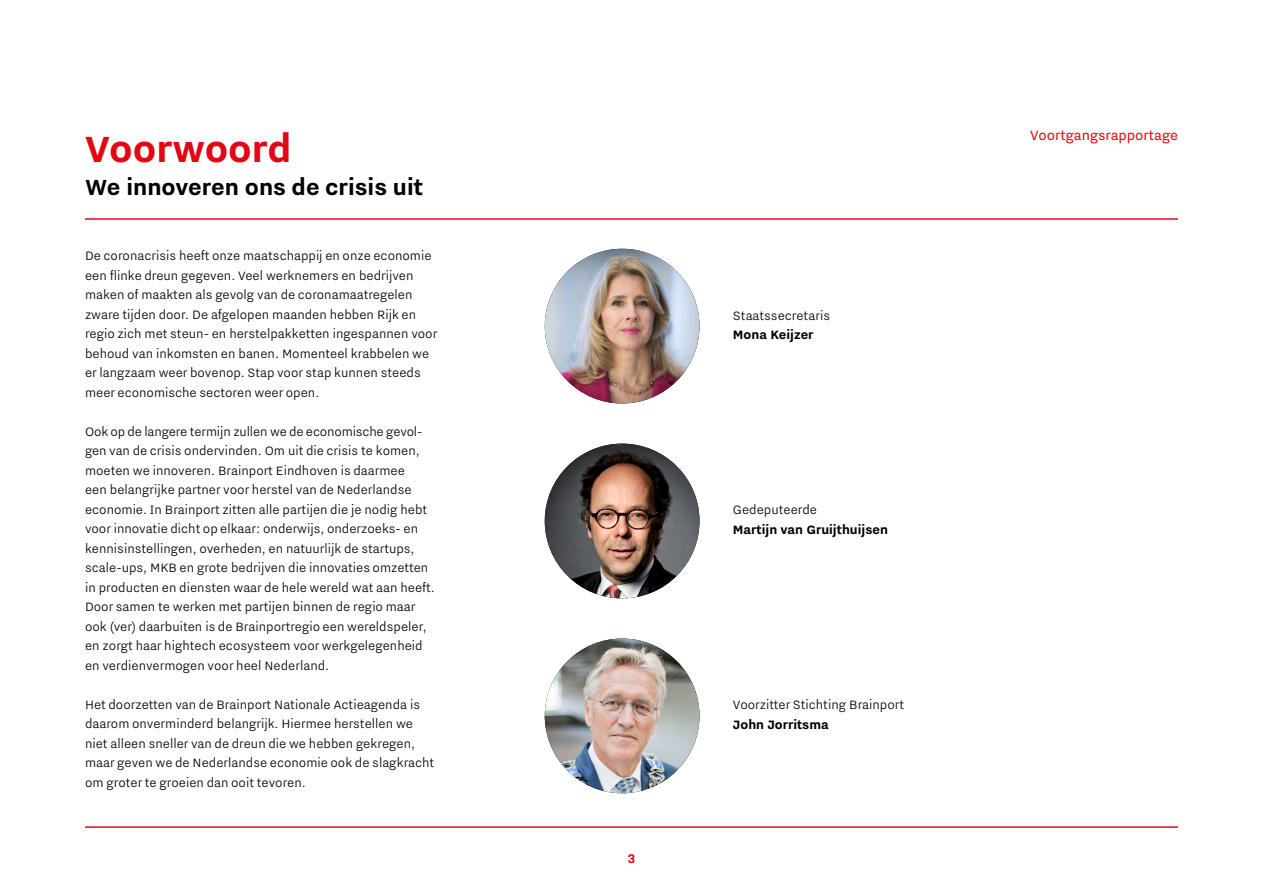
<style>
.page{position:relative;width:1263px;height:893px;background:#fff}
.page>*{position:absolute;margin:0;border:0;box-sizing:border-box;transform-origin:0 0}
.t1{font:700 45px "Nitti Eindhoven";color:#e30613}
.t2{font:700 27px "Nitti Eindhoven";color:#000}
.t3{font:16.5px "Nitti Eindhoven";color:#e30613}
.t4{font:700 15.6px "Nitti Eindhoven";color:#e30613}
.t5{font:300 15px/19.5px "Nitti Eindhoven";color:#000}
.t6{font:700 15px "Nitti Eindhoven";color:#000}
</style>
<div class="page">
<hr style="left:85px;top:218px;width:1093px;height:2px;background:#e30613">
<hr style="left:85px;top:826px;width:1093px;height:2px;background:#e30613">
<img style="left:545px;top:249px;width:154px;height:154px;border-radius:77px">
<img style="left:545px;top:444px;width:154px;height:154px;border-radius:77px">
<img style="left:545px;top:638px;width:154px;height:155px;border-radius:77px">
<h1 class="t1" style="left:85px;top:124px;width:208px">Voorwoord</h1>
<h2 class="t2" style="left:85px;top:171px;width:340px">We innoveren ons de crisis uit</h2>
<p class="t5" style="left:85px;top:246px;width:354px">De coronacrisis heeft onze maatschappij en onze economie een flinke dreun gegeven. Veel werknemers en bedrijven maken of maakten als gevolg van de coronamaatregelen zware tijden door. De afgelopen maanden hebben Rijk en regio zich met steun- en herstelpakketten ingespannen voor behoud van inkomsten en banen. Momenteel krabbelen we er langzaam weer bovenop. Stap voor stap kunnen steeds meer economische sectoren weer open.</p>
<p class="t5" style="left:85px;top:421px;width:351px">Ook op de langere termijn zullen we de economische gevol&shy;gen van de crisis ondervinden. Om uit die crisis te komen, moeten we innoveren. Brainport Eindhoven is daarmee<br>een belangrijke partner voor herstel van de Nederlandse economie. In Brainport zitten alle partijen die je nodig hebt voor innovatie dicht op elkaar: onderwijs, onderzoeks- en kennisinstellingen, overheden, en natuurlijk de startups, scale-ups, MKB en grote bedrijven die innovaties omzetten in producten en diensten waar de hele wereld wat aan heeft.<br>Door samen te werken met partijen binnen de regio maar ook (ver) daarbuiten is de Brainportregio een wereldspeler, en zorgt haar hightech ecosysteem voor werkgelegenheid en verdienvermogen voor heel Nederland.</p>
<p class="t5" style="left:85px;top:694px;width:351px">Het doorzetten van de Brainport Nationale Actieagenda is daarom onverminderd belangrijk. Hiermee herstellen we niet alleen sneller van de dreun die we hebben gekregen, maar geven we de Nederlandse economie ook de slagkracht om groter te groeien dan ooit tevoren.</p>
<p class="t4" style="left:628px;top:849px;width:9px">3</p>
<p class="t5" style="left:733px;top:305px;width:99px">Staatssecretaris</p>
<p class="t6" style="left:733px;top:326px;width:82px">Mona Keijzer</p>
<p class="t5" style="left:733px;top:500px;width:86px">Gedeputeerde</p>
<p class="t6" style="left:733px;top:521px;width:156px">Martijn van Gruijthuijsen</p>
<p class="t5" style="left:733px;top:695px;width:173px">Voorzitter Stichting Brainport</p>
<p class="t6" style="left:733px;top:716px;width:97px">John Jorritsma</p>
<p class="t3" style="left:1030px;top:127px;width:149px">Voortgangsrapportage</p>
</div>
